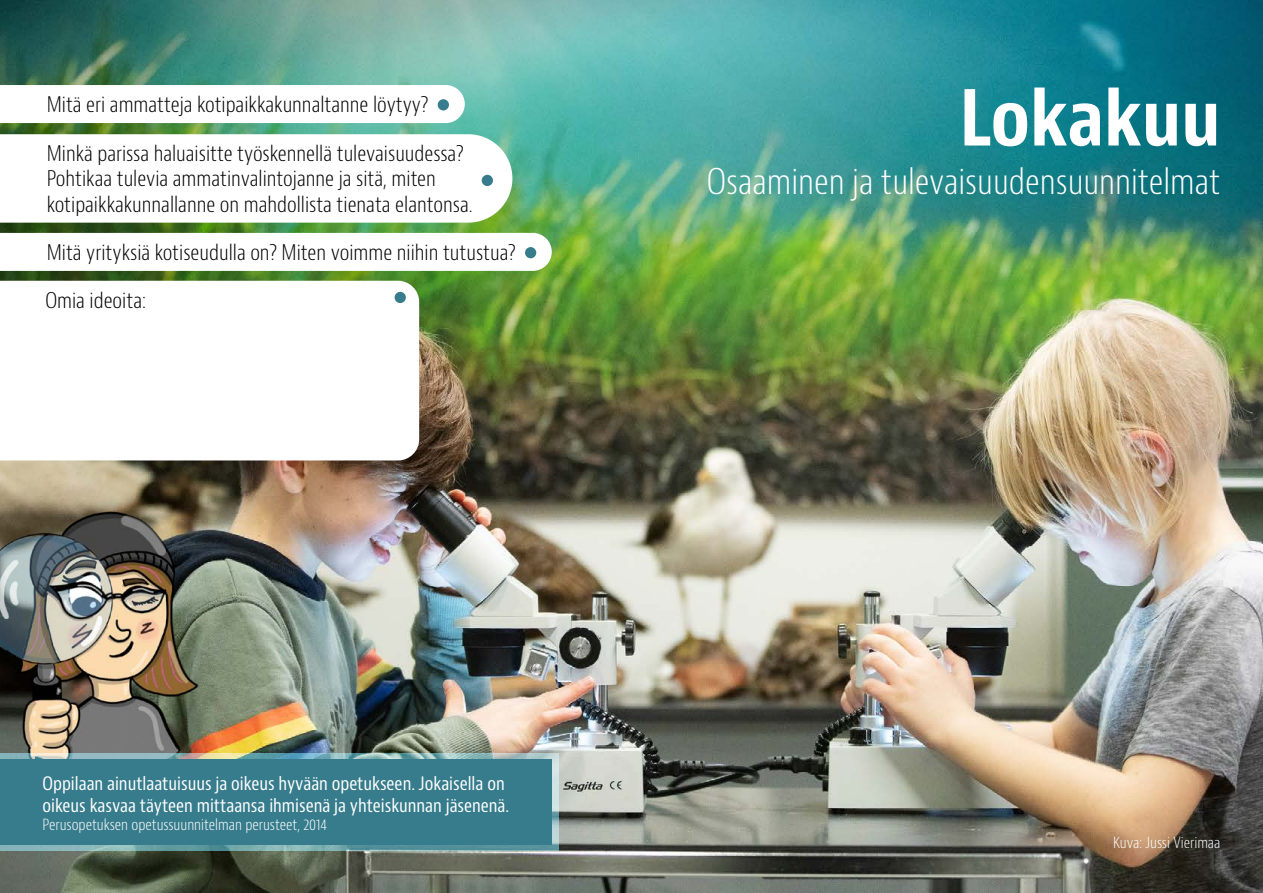
<style>
.page{position:relative;width:1263px;height:893px;background:#fff}
.page>*{position:absolute;margin:0;border:0;box-sizing:border-box;transform-origin:0 0}
.t1{font:700 condensed 75px "Bernino Sans";color:#fff}
.t2{font:300 condensed 34.5px "Bernino Sans";color:#fff}
.t3{font:300 condensed 21px/25.2px "Bernino Sans";color:#000}
.t4{font:condensed 18px/21.6px "Bernino Sans";color:#fff}
.t5{font:300 condensed 15px "Bernino Sans";color:#fff}
</style>
<div class="page">
<img style="left:0;top:0;width:1263px;height:893px">
<img style="left:0;top:491px;width:235px;height:377px">
<svg style="left:0;top:753px;width:559px;height:97px;background:#84afb2"></svg>
<div style="left:0;top:759px;width:552px;height:85px;background:#377c8c"></div>
<svg style="left:0;top:134px;width:512px;height:89px"></svg>
<div style="left:482px;top:175px;width:11px;height:11px;background:#377c8c;border-radius:50%"></div>
<svg style="left:0;top:85px;width:465px;height:38px"></svg>
<div style="left:438px;top:99px;width:11px;height:11px;background:#377c8c;border-radius:50%"></div>
<svg style="left:0;top:233px;width:552px;height:38px"></svg>
<div style="left:525px;top:247px;width:11px;height:11px;background:#377c8c;border-radius:50%"></div>
<svg style="left:0;top:281px;width:419px;height:179px"></svg>
<div style="left:395px;top:292px;width:11px;height:11px;background:#377c8c;border-radius:50%"></div>
<svg style="left:0;top:281px;width:164px;height:38px"></svg>
<p class="t3" style="left:47px;top:92px;width:383px">Mitä eri ammatteja kotipaikkakunnaltanne löytyy?</p>
<p class="t3" style="left:47px;top:141px;width:427px">Minkä parissa haluaisitte työskennellä tulevaisuudessa?<br>Pohtikaa tulevia ammatinvalintojanne ja sitä, miten kotipaikkakunnallanne on mahdollista tienata elantonsa.</p>
<p class="t3" style="left:47px;top:240px;width:471px">Mitä yrityksiä kotiseudulla on? Miten voimme niihin tutustua?</p>
<p class="t3" style="left:45px;top:288px;width:102px">Omia ideoita:</p>
<p class="t4" style="left:43px;top:773px;width:468px">Oppilaan ainutlaatuisuus ja oikeus hyvään opetukseen. Jokaisella on oikeus kasvaa täyteen mittaansa ihmisenä ja yhteiskunnan jäsenenä.</p>
<p class="t5" style="left:43px;top:815px;width:286px">Perusopetuksen opetussuunnitelman perusteet, 2014</p>
<h1 class="t1" style="left:959px;top:72px;width:262px">Lokakuu</h1>
<h2 class="t2" style="left:707px;top:160px;width:515px">Osaaminen ja tulevaisuudensuunnitelmat</h2>
<p class="t5" style="left:1113px;top:833px;width:109px">Kuva: Jussi Vierimaa</p>
</div>
